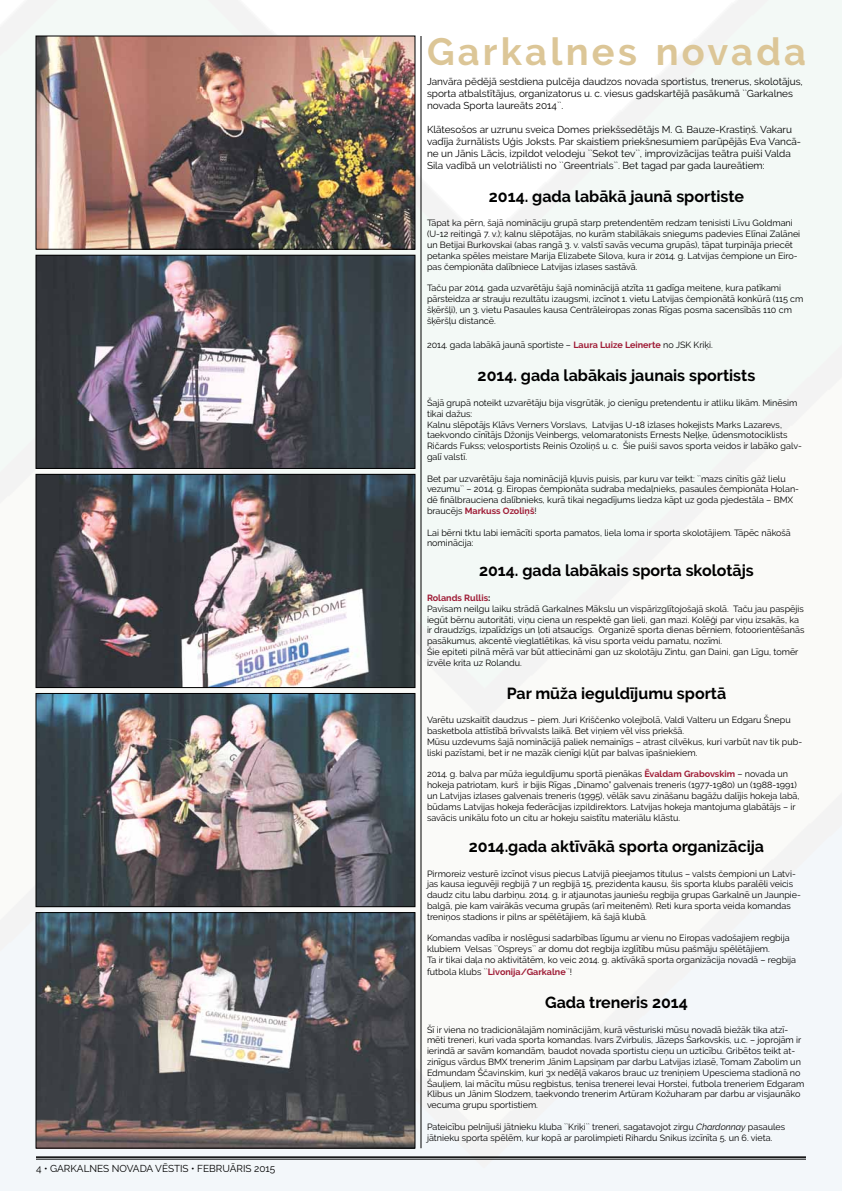
<style>
.page{position:relative;width:842px;height:1191px;background:#fff}
.page>*{position:absolute;margin:0;border:0;box-sizing:border-box;transform-origin:0 0}
.t1{font:700 38px "Raleway";letter-spacing:.085em;color:#dcc697}
.t2{font:700 16px "Raleway";color:#000}
.t3{font:10px/12px "Raleway";color:#000}
.t4{font:9px/10.8px "Raleway";color:#000}
.s1{font-weight:700;color:#9f1c36}
.s2{font-weight:700}
.s3{font-style:italic}
</style>
<div class="page">
<img style="left:0;top:0;width:842px;height:1190px">
<hr style="left:36px;top:1156px;width:770px;height:1px;background:#000">
<hr style="left:36px;top:1158px;width:770px;height:1px;background:#000">
<img style="left:38px;top:257px;width:375px;height:209px">
<div style="left:36px;top:255px;width:379px;height:213px;border:1px solid #000"></div>
<img style="left:38px;top:476px;width:375px;height:209px">
<div style="left:36px;top:474px;width:379px;height:213px;border:1px solid #000"></div>
<img style="left:38px;top:695px;width:375px;height:209px">
<div style="left:36px;top:693px;width:379px;height:213px;border:1px solid #000"></div>
<img style="left:38px;top:914px;width:375px;height:232px">
<div style="left:36px;top:912px;width:379px;height:236px;border:1px solid #000"></div>
<img style="left:38px;top:38px;width:375px;height:209px">
<div style="left:36px;top:36px;width:379px;height:213px;border:1px solid #000"></div>
<hr style="left:421px;top:36px;width:1px;height:1112px;background:#000">
<p class="t3" style="left:36px;top:1162px;width:22px">4 • GARKALNES</p>
<p class="t3" style="left:112px;top:1162px;width:29px">N OVADA</p>
<p class="t3" style="left:155px;top:1162px;width:19px">VĒSTIS</p>
<p class="t3" style="left:191px;top:1162px;width:20px">• FEBRU</p>
<p class="t3" style="left:230px;top:1162px;width:13px">ĀRIS</p>
<p class="t3" style="left:254px;top:1162px;width:23px">2015</p>
<h1 class="t1" style="left:427px;top:30px;width:380px">Garkalnes novada</h1>
<p class="t3" style="left:427px;top:75px;width:377px">Janvāra pēdējā sestdiena pulcēja daudzos novada sportistus, trenerus, skolotājus, sporta atbalstītājus, organizatorus u. c. viesus gadskartējā pasākumā ``Garkalnes novada Sporta laureāts 2014``.</p>
<p class="t3" style="left:427px;top:123px;width:376px">Klātesošos ar uzrunu sveica Domes priekšsedētājs M . G. Bauze-Krastiņš. Vakaru vadīja žurnālists Uģis Joksts. Par skaistiem priekšnesumiem parūpējās Eva Vancā&shy;ne un Jānis Lācis, izpildot velodeju ``Sekot tev``, improvizācijas teātra puiši Valda Sila vadībā un velotriālisti no ``Greentrials``. Bet tagad par gada laureātiem:</p>
<h2 class="t2" style="left:489px;top:187px;width:257px">2014. gada labākā jaunā sportiste</h2>
<p class="t4" style="left:427px;top:218px;width:375px">Tāpat ka pērn, šajā nomināciju grupā starp pretendentēm redzam tenisisti Līvu Goldmani (U -12 reitingā 7. v.); kalnu slēpotājas, no kurām stabilākais sniegums padevies Elīnai Zalānei un Betijai Burkovskai (abas rangā 3. v. valstī savās vecuma grupās), tāpat turpināja priecēt petanka spēles meistare Marija Elizabete Silova, kura ir 2014. g. Latvijas čempione un Eiro&shy;pas čempionāta dalībniece Latvijas izlases sastāvā.</p>
<p class="t4" style="left:427px;top:283px;width:378px">Taču par 2014. gada uzvarētāju šajā nominācijā atzīta 11 gadīga meitene, kura patīkami pārsteidza ar strauju rezultātu izaugsmi, izcīnot 1. vietu Latvijas čempionātā konkūrā (115 cm šķēršļi), un 3. vietu Pasaules kausa Centrāleiropas zonas Rīgas posma sacensībās 110 cm šķēršļu distancē.</p>
<p class="t4" style="left:427px;top:340px;width:255px">2014. gada labākā jaunā sportiste – <span class="s1">Laura Luize Leinerte</span> no JSK</p>
<p class="t4" style="left:693px;top:340px;width:21px">Kriķi.</p>
<h2 class="t2" style="left:478px;top:366px;width:279px">2014. gada labākais jaunais sportists</h2>
<p class="t4" style="left:427px;top:397px;width:376px">Šajā grupā noteikt uzvarētāju bija visgrūtāk, jo cienīgu pretendentu ir atliku likām. M inēsim tikai dažus:<br>Kalnu slēpotājs Klāvs Verners Vorslavs, Latvijas U -18 izlases hokejists M arks Lazarevs, taekvondo cīnītājs Džonijs Veinbergs, velomaratonists Ernests N eļķe, ūdensmotociklists Ričards Fukss; velosportists Reinis Ozoliņš u. c. Šie puiši savos sporta veidos ir labāko galv&shy;galī valstī.</p>
<p class="t4" style="left:427px;top:473px;width:374px">Bet par uzvarētāju šaja nominācijā kļuvis puisis, par kuru var teikt: ``mazs cinītis gāž lielu vezumu`` – 2014. g. Eiropas čempionāta sudraba medaļnieks, pasaules čempionāta Holan&shy;dē finālbrauciena dalībnieks, kurā tikai negadījums liedza kāpt uz goda pjedestāla – BMX braucējs <span class="s1">Markuss Ozoliņš</span>!</p>
<p class="t4" style="left:427px;top:527px;width:365px">Lai bērni tktu labi iemācīti sporta pamatos, liela loma ir sporta skolotājiem. Tāpēc nākošā nominācija:</p>
<h2 class="t2" style="left:479px;top:561px;width:276px">2014. gada labākais sporta skolotājs</h2>
<p class="t4" style="left:427px;top:592px;width:379px"><span class="s1">Rolands Rullis</span><span class="s2">:<br></span>Pavisam neilgu laiku strādā Garkalnes Mākslu un vispārizglītojošajā skolā. Taču jau paspējis iegūt bērnu autoritāti, viņu ciena un respektē gan lieli, gan mazi. Kolēģi par viņu izsakās, ka ir draudzīgs, izpalīdzīgs un ļoti atsaucīgs. Organizē sporta dienas bērniem, fotoorientēšanās pasākumus, akcentē vieglatlētikas, kā visu sporta veidu pamatu, nozīmi.<br>Šie epiteti pilnā mērā var būt attiecināmi gan uz skolotāju Zintu, gan Daini, gan Līgu, tomēr izvēle krita uz Rolandu.</p>
<h2 class="t2" style="left:507px;top:684px;width:221px">Par mūža ieguldījumu sportā</h2>
<p class="t4" style="left:427px;top:715px;width:377px">Varētu uzskaitīt daudzus – piem. Juri Kriščenko volejbolā, Valdi Valteru un Edgaru Šnepu basketbola attīstībā brīvvalsts laikā. Bet viņiem vēl viss priekšā.<br>M ūsu uzdevums šajā nominācijā paliek nemainīgs – atrast cilvēkus, kuri varbūt nav tik pub&shy;liski pazīstami, bet ir ne mazāk cienīgi kļūt par balvas īpašniekiem.</p>
<p class="t4" style="left:427px;top:769px;width:374px">2014. g. balva par mūža ieguldījumu sportā pienākas <span class="s1">Ēvaldam Grabovskim</span> – novada un hokeja patriotam, kurš ir bijis Rīgas „Dinamo” galvenais treneris (1977-1980) un (1988-1991) un Latvijas izlases galvenais treneris (1995), vēlāk savu zināšanu bagāžu dalījis hokeja labā, būdams Latvijas hokeja federācijas izpildirektors. Latvijas hokeja mantojuma glabātājs – ir savācis unikālu foto un citu ar hokeju saistītu materiālu klāstu.</p>
<h2 class="t2" style="left:469px;top:837px;width:297px">2014.gada aktīvākā sporta organizācija</h2>
<p class="t4" style="left:427px;top:868px;width:375px">Pirmoreiz vesturē izcīnot visus piecus Latvijā pieejamos titulus – valsts čempioni un Latvi&shy;jas kausa ieguvēji regbijā 7 un regbijā 15, prezidenta kausu, šis sporta klubs paralēli veicis daudz citu labu darbiņu. 2014. g. ir atjaunotas jauniešu regbija grupas Garkalnē un Jaunpie&shy;balgā, pie kam vairākās vecuma grupās (arī meitenēm). Reti kura sporta veida komandas treniņos stadions ir pilns ar spēlētājiem, kā šajā klubā.</p>
<p class="t4" style="left:427px;top:932px;width:371px">Komandas vadība ir noslēgusi sadarbības līgumu ar vienu no Eiropas vadošajiem regbija klubiem Velsas ``Ospreys`` ar domu dot regbija izglītību mūsu pašmāju spēlētājiem.<br>Ta ir tikai daļa no aktivitātēm, ko veic 2014. g. aktīvākā sporta organizācija novadā – regbija</p>
<p class="t4" style="left:427px;top:966px;width:147px">futbola klubs ``<span class="s1">Livonija/Garkalne</span>``!</p>
<h2 class="t2" style="left:545px;top:993px;width:144px">Gada treneris 2014</h2>
<p class="t4" style="left:427px;top:1024px;width:379px">Šī ir viena no tradicionālajām nominācijām, kurā vēsturiski mūsu novadā biežāk tika atzī&shy;mēti treneri, kuri vada sporta komandas. Ivars Zvirbulis, Jāzeps Šarkovskis, u.c. – joprojām ir ierindā ar savām komandām, baudot novada sportistu cieņu un uzticību. Gribētos teikt at&shy;zinīgus vārdus BMX trenerim Jānim Lapsiņam par darbu Latvijas izlasē, Tomam Zabolim un Edmundam Ščavinskim, kuri 3x nedēļā vakaros brauc uz treniņiem U pesciema stadionā no Šauļiem, lai mācītu mūsu regbistus, tenisa trenerei Ievai Horstei, futbola treneriem Edgaram Klibus un Jānim Slodzem, taekvondo trenerim Artūram Kožuharam par darbu ar visjaunāko vecuma grupu sportistiem.</p>
<p class="t4" style="left:427px;top:1121px;width:360px">Pateicību pelnījuši jātnieku kluba ``Kriķi`` treneri, sagatavojot zirgu <span class="s3">Chardonnay</span> pasaules jātnieku sporta spēlēm, kur kopā ar parolimpieti Rihardu Snikus izcīnīta 5. un 6. vieta.</p>
</div>
